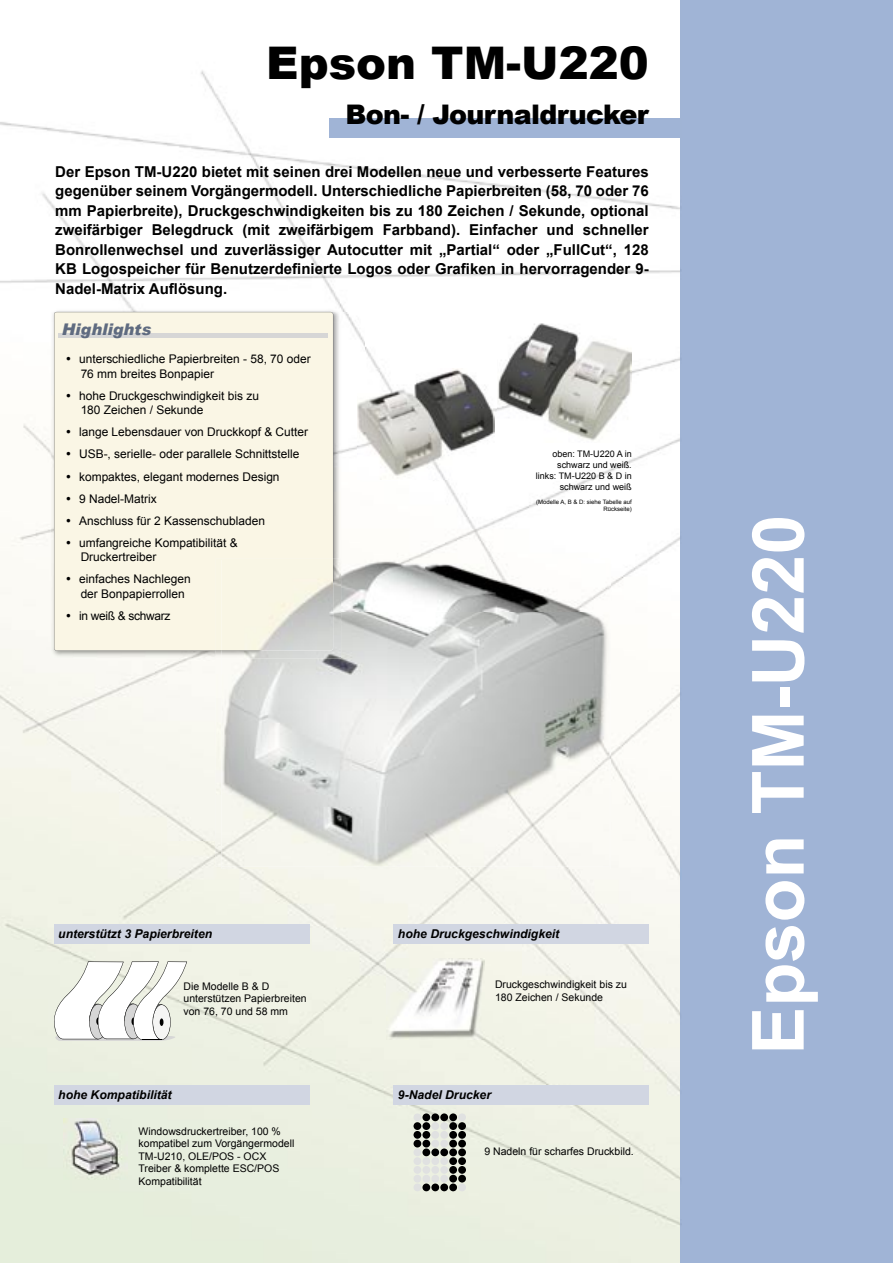
<style>
.page{position:relative;width:893px;height:1263px;background:#fff}
.page>*{position:absolute;margin:0;border:0;box-sizing:border-box;transform-origin:0 0}
.t1{font:700 72px "Arial";color:#fff}
.t2{font:900 45px "Arial";color:#000}
.t3{font:900 27px "Arial";letter-spacing:-.025em;color:#000}
.t4{font:italic 900 16.05px "Arial";color:#5f6b80}
.t5{font:700 15px/19.5px "Arial";color:#000;text-align:justify}
.t6{font:italic 700 12.15px "Arial";color:#000}
.t7{font:12px/14.4px "Arial";color:#000}
.t8{font:12px "Arial";letter-spacing:-.025em;color:#000}
.t9{font:10.5px/12.6px "Arial";color:#000}
.t10{font:9px/10.8px "Arial";color:#000;text-align:right}
.t11{font:6px/7.2px "Arial";color:#000;text-align:right}
</style>
<div class="page">
<div style="left:682px;top:0;width:211px;height:1263px;background:#a0b4d6"></div>
<img style="left:0;top:70px;width:680px;height:242px">
<img style="left:0;top:841px;width:522px;height:422px">
<img style="left:522px;top:841px;width:158px;height:422px">
<div style="left:0;top:630px;width:216px;height:211px;background:#f6f6ee"></div>
<img style="left:577px;top:438px;width:103px;height:403px">
<img style="left:0;top:423px;width:51px;height:207px">
<img style="left:380px;top:479px;width:197px;height:79px">
<img style="left:341px;top:312px;width:25px;height:142px">
<img style="left:366px;top:347px;width:131px;height:65px">
<img style="left:632px;top:357px;width:48px;height:17px">
<img style="left:51px;top:309px;width:290px;height:349px">
<div style="left:54px;top:312px;width:279px;height:339px;background:#faf6e5"></div>
<hr style="left:59px;top:334px;width:269px;height:4px;background:#d6d6d6">
<div style="left:330px;top:118px;width:350px;height:20px;background:#a0b4d6"></div>
<div style="left:394px;top:924px;width:255px;height:19px;background:#d1d6e2"></div>
<img style="left:386px;top:959px;width:99px;height:80px">
<div style="left:54px;top:1085px;width:255px;height:19px;background:#d1d6e2"></div>
<img style="left:63px;top:1118px;width:64px;height:61px">
<div style="left:54px;top:924px;width:255px;height:19px;background:#d1d6e2"></div>
<div style="left:394px;top:1085px;width:255px;height:19px;background:#d1d6e2"></div>
<div style="left:431px;top:1131px;width:8px;height:8px;background:#e0e1e1;border-radius:50%"></div>
<div style="left:431px;top:1140px;width:8px;height:7px;background:#e0e1e1;border-radius:50%"></div>
<div style="left:431px;top:1157px;width:8px;height:8px;background:#e0e1e1;border-radius:50%"></div>
<div style="left:431px;top:1166px;width:8px;height:8px;background:#e0e1e1;border-radius:50%"></div>
<div style="left:431px;top:1175px;width:8px;height:7px;background:#e0e1e1;border-radius:50%"></div>
<div style="left:431px;top:1122px;width:8px;height:8px;background:#e0e1e1;border-radius:50%"></div>
<div style="left:440px;top:1131px;width:8px;height:8px;background:#e0e1e1;border-radius:50%"></div>
<div style="left:440px;top:1140px;width:8px;height:7px;background:#e0e1e1;border-radius:50%"></div>
<div style="left:440px;top:1157px;width:8px;height:8px;background:#e0e1e1;border-radius:50%"></div>
<div style="left:440px;top:1166px;width:8px;height:8px;background:#e0e1e1;border-radius:50%"></div>
<div style="left:440px;top:1175px;width:8px;height:7px;background:#e0e1e1;border-radius:50%"></div>
<div style="left:440px;top:1122px;width:8px;height:8px;background:#e0e1e1;border-radius:50%"></div>
<div style="left:458px;top:1183px;width:8px;height:8px;background:#e0e1e1;border-radius:50%"></div>
<div style="left:458px;top:1113px;width:8px;height:8px;background:#e0e1e1;border-radius:50%"></div>
<div style="left:422px;top:1157px;width:8px;height:8px;background:#e0e1e1;border-radius:50%"></div>
<div style="left:422px;top:1166px;width:8px;height:8px;background:#e0e1e1;border-radius:50%"></div>
<div style="left:422px;top:1175px;width:8px;height:7px;background:#e0e1e1;border-radius:50%"></div>
<div style="left:414px;top:1148px;width:7px;height:8px;background:#e0e1e1;border-radius:50%"></div>
<div style="left:414px;top:1157px;width:7px;height:8px;background:#e0e1e1;border-radius:50%"></div>
<div style="left:414px;top:1166px;width:7px;height:8px;background:#e0e1e1;border-radius:50%"></div>
<div style="left:414px;top:1175px;width:7px;height:7px;background:#e0e1e1;border-radius:50%"></div>
<div style="left:414px;top:1183px;width:7px;height:8px;background:#e0e1e1;border-radius:50%"></div>
<div style="left:414px;top:1113px;width:7px;height:8px;background:#e0e1e1;border-radius:50%"></div>
<div style="left:431px;top:1148px;width:8px;height:8px;background:#000;border-radius:50%"></div>
<div style="left:431px;top:1183px;width:8px;height:8px;background:#000;border-radius:50%"></div>
<div style="left:431px;top:1113px;width:8px;height:8px;background:#000;border-radius:50%"></div>
<div style="left:440px;top:1148px;width:8px;height:8px;background:#000;border-radius:50%"></div>
<div style="left:440px;top:1183px;width:8px;height:8px;background:#000;border-radius:50%"></div>
<div style="left:440px;top:1113px;width:8px;height:8px;background:#000;border-radius:50%"></div>
<div style="left:449px;top:1131px;width:8px;height:8px;background:#000;border-radius:50%"></div>
<div style="left:449px;top:1140px;width:8px;height:7px;background:#000;border-radius:50%"></div>
<div style="left:449px;top:1148px;width:8px;height:8px;background:#000;border-radius:50%"></div>
<div style="left:449px;top:1157px;width:8px;height:8px;background:#000;border-radius:50%"></div>
<div style="left:449px;top:1166px;width:8px;height:8px;background:#000;border-radius:50%"></div>
<div style="left:449px;top:1175px;width:8px;height:7px;background:#000;border-radius:50%"></div>
<div style="left:449px;top:1183px;width:8px;height:8px;background:#000;border-radius:50%"></div>
<div style="left:449px;top:1122px;width:8px;height:8px;background:#000;border-radius:50%"></div>
<div style="left:449px;top:1113px;width:8px;height:8px;background:#000;border-radius:50%"></div>
<div style="left:458px;top:1131px;width:8px;height:8px;background:#000;border-radius:50%"></div>
<div style="left:458px;top:1140px;width:8px;height:7px;background:#000;border-radius:50%"></div>
<div style="left:458px;top:1148px;width:8px;height:8px;background:#000;border-radius:50%"></div>
<div style="left:458px;top:1157px;width:8px;height:8px;background:#000;border-radius:50%"></div>
<div style="left:458px;top:1166px;width:8px;height:8px;background:#000;border-radius:50%"></div>
<div style="left:458px;top:1175px;width:8px;height:7px;background:#000;border-radius:50%"></div>
<div style="left:458px;top:1122px;width:8px;height:8px;background:#000;border-radius:50%"></div>
<div style="left:422px;top:1131px;width:8px;height:8px;background:#000;border-radius:50%"></div>
<div style="left:422px;top:1140px;width:8px;height:7px;background:#000;border-radius:50%"></div>
<div style="left:422px;top:1148px;width:8px;height:8px;background:#000;border-radius:50%"></div>
<div style="left:422px;top:1183px;width:8px;height:8px;background:#000;border-radius:50%"></div>
<div style="left:422px;top:1122px;width:8px;height:8px;background:#000;border-radius:50%"></div>
<div style="left:422px;top:1113px;width:8px;height:8px;background:#000;border-radius:50%"></div>
<div style="left:414px;top:1131px;width:7px;height:8px;background:#000;border-radius:50%"></div>
<div style="left:414px;top:1140px;width:7px;height:7px;background:#000;border-radius:50%"></div>
<div style="left:414px;top:1122px;width:7px;height:8px;background:#000;border-radius:50%"></div>
<svg style="left:49px;top:961px;width:138px;height:80px"></svg>
<img style="left:497px;top:323px;width:135px;height:119px">
<img style="left:357px;top:369px;width:138px;height:110px">
<img style="left:221px;top:818px;width:390px;height:51px">
<img style="left:609px;top:560px;width:2px;height:258px">
<img style="left:216px;top:674px;width:5px;height:192px">
<img style="left:405px;top:558px;width:204px;height:2px">
<img style="left:216px;top:558px;width:117px;height:93px">
<img style="left:221px;top:611px;width:388px;height:255px">
<img style="left:341px;top:560px;width:268px;height:51px">
<img style="left:221px;top:560px;width:120px;height:98px">
<img style="left:221px;top:560px;width:112px;height:91px">
<h2 class="t2" style="left:266px;top:30px;width:384px">Epson TM-U220</h2>
<h3 class="t3" style="left:346px;top:94px;width:305px">Bon- / Journaldrucker</h3>
<p class="t5" style="left:55px;top:162px;width:595px">Der Epson TM-U220 bietet mit seinen drei Modellen neue und verbesserte Features gegenüber seinem Vorgängermodell. Unterschiedliche Papierbreiten (58, 70 oder 76 mm Papierbreite), Druckgeschwindigkeiten bis zu 180 Zeichen / Sekunde, optional zweifärbiger Belegdruck (mit zweifärbigem Farbband). Einfacher und schneller Bonrollenwechsel und zuverlässiger Autocutter mit „Partial“ oder „FullCut“, 128<br>KB Logospeicher für Benutzerdefinierte Logos oder Grafiken in hervorragender 9- Nadel-Matrix Auflösung.</p>
<p class="t4" style="left:62px;top:319px;width:91px">Highlights</p>
<p class="t7" style="left:81px;top:352px;width:232px;text-indent:-15px">• unterschiedliche Papierbreiten - 58, 70 oder<br>76 mm breites Bonpapier</p>
<p class="t7" style="left:81px;top:388px;width:180px;text-indent:-15px">• hohe Druckgeschwindigkeit bis zu<br>180 Zeichen / Sekunde</p>
<p class="t7" style="left:66px;top:425px;width:244px">• lange Lebensdauer von Druckkopf &amp; Cutter</p>
<p class="t7" style="left:66px;top:447px;width:235px">• USB-, serielle- oder parallele Schnittstelle</p>
<p class="t7" style="left:66px;top:469px;width:215px">• kompaktes, elegant modernes Design</p>
<p class="t7" style="left:66px;top:491px;width:92px">• 9 Nadel-Matrix</p>
<p class="t7" style="left:66px;top:513px;width:201px">• Anschluss für 2 Kassenschubladen</p>
<p class="t7" style="left:81px;top:536px;width:159px;text-indent:-15px">• umfangreiche Kompatibilität &amp;<br>Druckertreiber</p>
<p class="t7" style="left:81px;top:572px;width:111px;text-indent:-15px">• einfaches Nachlegen der Bonpapierrollen</p>
<p class="t8" style="left:66px;top:608px;width:106px">• in weiß &amp; schwarz</p>
<p class="t10" style="left:536px;top:449px;width:97px">oben: TM-U220 A in schwarz und weiß. links: TM-U220 B &amp; D in schwarz und weiß</p>
<p class="t11" style="left:536px;top:498px;width:97px">(Modelle A, B &amp; D: siehe Tabelle auf<br>Rückseite)</p>
<p class="t6" style="left:58px;top:926px;width:155px">unterstützt 3 Papierbreiten</p>
<p class="t6" style="left:398px;top:926px;width:163px">hohe Druckgeschwindigkeit</p>
<p class="t9" style="left:184px;top:980px;width:125px">Die Modelle B &amp; D unterstützen Papierbreiten von 76, 70 und 58 mm</p>
<p class="t9" style="left:495px;top:978px;width:133px">Druckgeschwindigkeit bis zu<br>180 Zeichen / Sekunde</p>
<p class="t6" style="left:58px;top:1087px;width:115px">hohe Kompatibilität</p>
<p class="t9" style="left:139px;top:1125px;width:157px">Windowsdruckertreiber, 100 % kompatibel zum Vorgängermodell<br>TM-U210, OLE/POS - OCX<br>Treiber &amp; komplette ESC/POS<br>Kompatibilität</p>
<p class="t6" style="left:398px;top:1087px;width:95px">9-Nadel Drucker</p>
<p class="t9" style="left:484px;top:1145px;width:151px">9 Nadeln für scharfes Druckbild.</p>
<h1 class="t1" style="left:731px;top:1054px;width:542px;rotate:-90deg">Epson TM-U220</h1>
</div>
